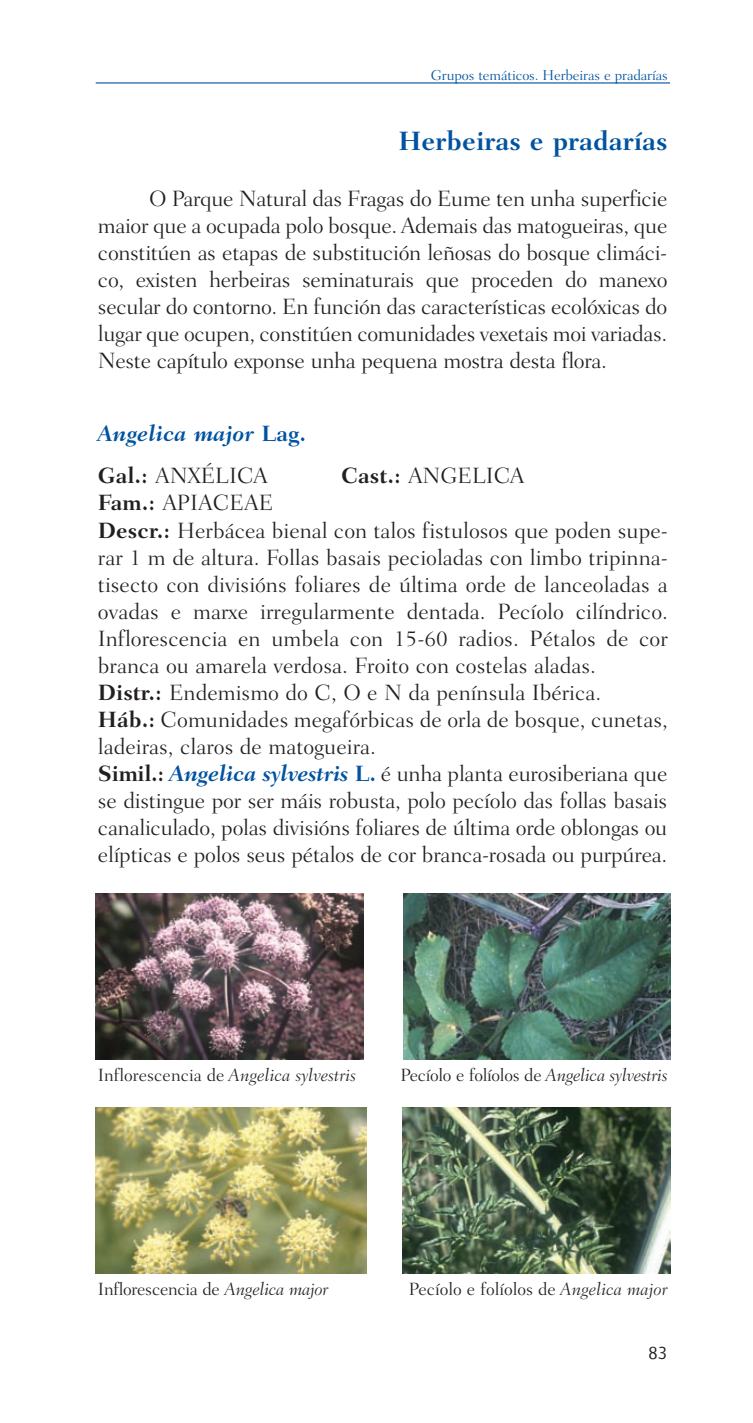
<style>
.page{position:relative;width:753px;height:1423px;background:#fff}
.page>*{position:absolute;margin:0;border:0;box-sizing:border-box;transform-origin:0 0}
.t1{font:700 27px "Fairfield LH";color:#0153a0}
.t2{font:300 22.5px/27px "Fairfield LH";color:#231f20;text-align:justify}
.t3{font:italic 700 22.5px/42.8px "Fairfield LH";color:#0153a0}
.t4{font:300 18px "Fairfield LH";letter-spacing:-.015em;color:#231f20}
.t5{font:italic 300 18px "Fairfield LH";color:#231f20}
.t6{font:18px "Foundry Journal";color:#231f20}
.t7{font:300 14.62px "Fairfield LH";letter-spacing:-.01em;color:#0153a0}
.s1{font-style:normal}
.s2{font-style:normal;color:#231f20}
.s3{font-weight:300;font-style:normal;color:#231f20}
.s4{font-weight:700}
.s5{font-weight:700;font-style:italic;color:#0153a0}
.s6{font-weight:700;color:#0153a0}
.s7{font-style:italic}
</style>
<div class="page">
<hr style="left:96px;top:82px;width:574px;height:1px;background:#0153a0">
<img style="left:96px;top:893px;width:268px;height:166px">
<img style="left:404px;top:893px;width:266px;height:166px">
<img style="left:96px;top:1107px;width:270px;height:165px">
<img style="left:402px;top:1107px;width:268px;height:165px">
<p class="t7" style="left:431px;top:69px;width:238px">Grupos temáticos. Herbeiras e pradarías</p>
<p class="t1" style="left:398px;top:130px;width:271px">Herbeiras e pradarías</p>
<p class="t2" style="left:98px;top:187px;width:571px;text-indent:51px">O Parque Natural das Fragas do Eume ten unha superficie maior que a ocupada polo bosque. Ademais das matogueiras, que constitúen as etapas de substitución leñosas do bosque climáci&shy;co, existen herbeiras seminaturais que proceden do manexo secular do contorno. En función das características ecolóxicas do lugar que ocupen, constitúen comunidades vexetais moi variadas.<br>Neste capítulo exponse unha pequena mostra desta flora.</p>
<p class="t3" style="left:98px;top:413px;width:209px">Angelica major <span class="s1">Lag.<br></span><span class="s2">Gal.:</span> <span class="s3">ANXÉLICA</span></p>
<p class="t2" style="left:341px;top:464px;width:185px"><span class="s4">Cast.:</span> ANGELICA</p>
<p class="t2" style="left:98px;top:491px;width:571px;text-align:left"><span class="s4">Fam.:</span> APIACEAE<br><span class="s4">Descr.:</span> Herbácea bienal con talos fistulosos que poden supe&shy;rar 1 m de altura. Follas basais pecioladas con limbo tripinna&shy;tisecto con divisións foliares de última orde de lanceoladas a ovadas e marxe irregularmente dentada. Pecíolo cilíndrico.<br>Inflorescencia en umbela con 15-60 radios. Pétalos de cor branca ou amarela verdosa. Froito con costelas aladas.<br><span class="s4">Distr.:</span> Endemismo do C, O e N da península Ibérica.<br><span class="s4">Háb.:</span> Comunidades megafórbicas de orla de bosque, cunetas, ladeiras, claros de matogueira.<br><span class="s4">Simil.:</span> <span class="s5">Angelica sylvestris</span> <span class="s6">L.</span> é unha planta eurosiberiana que se distingue por ser máis robusta, polo pecíolo das follas basais canaliculado, polas divisións foliares de última orde oblongas ou elípticas e polos seus pétalos de cor branca-rosada ou purpúrea.</p>
<p class="t5" style="left:98px;top:1068px;width:259px"><span class="s1">Inflorescencia de</span> Angelica sylvestris</p>
<p class="t4" style="left:400px;top:1068px;width:269px">Pecíolo e folíolos de <span class="s7">Angelica sylvestris</span></p>
<p class="t4" style="left:98px;top:1281px;width:232px">Inflorescencia de <span class="s7">Angelica major</span></p>
<p class="t4" style="left:409px;top:1281px;width:260px">Pecíolo e folíolos de <span class="s7">Angelica major</span></p>
<p class="t6" style="left:648px;top:1342px;width:21px">83</p>
</div>
